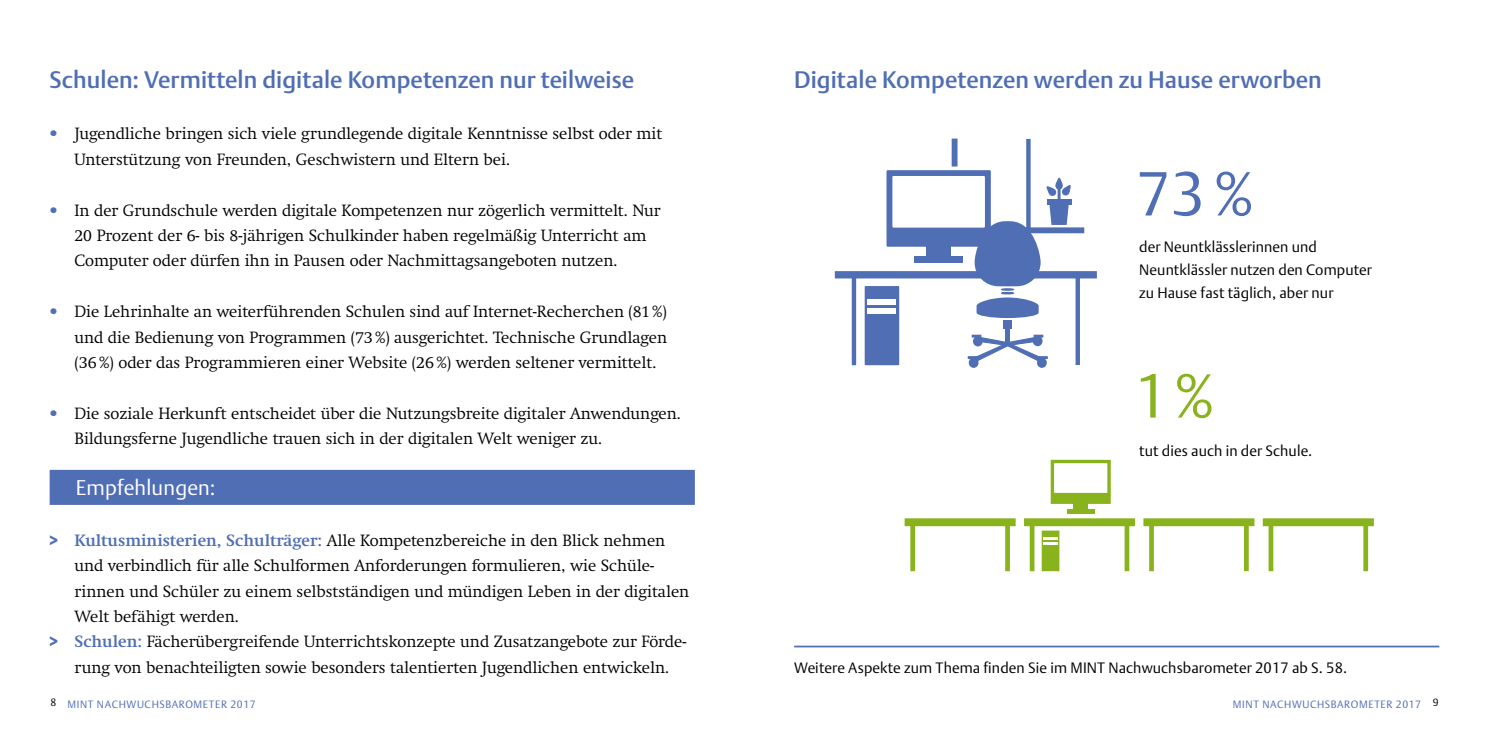
<style>
.page{position:relative;width:1489px;height:745px;background:#fff}
.page>*{position:absolute;margin:0;border:0;box-sizing:border-box;transform-origin:0 0}
.t1{font:300 61.25px "DTL Argo T";color:#506eb4}
.t2{font:300 61.25px "DTL Argo T";color:#89b31c}
.t3{font:500 23.62px "DTL Argo T";letter-spacing:.005em;color:#506eb4}
.t4{font:300 21px "DTL Argo T";letter-spacing:.01em;color:#fff}
.t5{font:300 16.1px/25.4px "Swift T";color:#000}
.t6{font:300 14.88px/22.8px "DTL Argo T";letter-spacing:.01em;color:#000}
.t7{font:300 10.5px "DTL Argo T";letter-spacing:.06em;color:#506eb4}
.s1{color:#506eb4}
.s2{font-family:"DTL Argo T";font-weight:700;color:#506eb4}
.s3{font-weight:700;color:#506eb4}
.s4{color:#000}
</style>
<div class="page">
<div style="left:50px;top:469px;width:644px;height:35px;background:#506eb4"></div>
<hr style="left:794px;top:645px;width:645px;height:2px;background:#506eb4">
<div style="left:864px;top:286px;width:35px;height:79px;background:#506eb4"></div>
<div style="left:867px;top:299px;width:29px;height:6px;background:#fff"></div>
<div style="left:867px;top:308px;width:29px;height:5px;background:#fff"></div>
<div style="left:886px;top:170px;width:104px;height:76px;background:#506eb4"></div>
<div style="left:892px;top:176px;width:92px;height:51px;background:#fff"></div>
<div style="left:926px;top:244px;width:24px;height:13px;background:#506eb4"></div>
<div style="left:914px;top:256px;width:48px;height:7px;background:#506eb4"></div>
<div style="left:834px;top:271px;width:262px;height:7px;background:#506eb4"></div>
<div style="left:851px;top:274px;width:5px;height:91px;background:#506eb4"></div>
<div style="left:1036px;top:357px;width:10px;height:10px;background:#506eb4;border-radius:50%"></div>
<div style="left:968px;top:357px;width:10px;height:10px;background:#506eb4;border-radius:50%"></div>
<svg style="left:948px;top:138px;width:142px;height:228px"></svg>
<div style="left:1262px;top:518px;width:111px;height:8px;background:#89b31c"></div>
<div style="left:1268px;top:522px;width:5px;height:49px;background:#89b31c"></div>
<svg style="left:1363px;top:526px;width:4px;height:45px"></svg>
<div style="left:1143px;top:518px;width:111px;height:8px;background:#89b31c"></div>
<svg style="left:1149px;top:526px;width:4px;height:45px"></svg>
<div style="left:1243px;top:522px;width:5px;height:49px;background:#89b31c"></div>
<div style="left:1041px;top:530px;width:18px;height:41px;background:#89b31c"></div>
<hr style="left:1043px;top:537px;width:14px;height:3px;background:#fff">
<hr style="left:1043px;top:541px;width:14px;height:3px;background:#fff">
<svg style="left:1048px;top:457px;width:59px;height:49px"></svg>
<div style="left:1050px;top:459px;width:60px;height:44px;background:#89b31c"></div>
<div style="left:1054px;top:463px;width:53px;height:29px;background:#fff"></div>
<div style="left:1073px;top:502px;width:14px;height:7px;background:#89b31c"></div>
<hr style="left:1066px;top:509px;width:28px;height:4px;background:#89b31c">
<div style="left:1023px;top:518px;width:111px;height:8px;background:#89b31c"></div>
<div style="left:1029px;top:522px;width:5px;height:49px;background:#89b31c"></div>
<div style="left:1124px;top:522px;width:5px;height:49px;background:#89b31c"></div>
<div style="left:904px;top:518px;width:111px;height:8px;background:#89b31c"></div>
<div style="left:910px;top:522px;width:5px;height:49px;background:#89b31c"></div>
<svg style="left:1005px;top:526px;width:4px;height:45px"></svg>
<h2 class="t3" style="left:50px;top:66px;width:586px">Schulen: Vermitteln digitale Kompetenzen nur teilweise</h2>
<h2 class="t3" style="left:794px;top:66px;width:529px">Digitale Kompetenzen werden zu Hause erworben</h2>
<p class="t5" style="left:74px;top:121px;width:589px;text-indent:-25px"><span class="s1">•</span> Jugendliche bringen sich viele grundlegende digitale Kenntnisse selbst oder mit<br>Unterstützung von Freunden, Geschwistern und Eltern bei.</p>
<p class="t5" style="left:74px;top:197px;width:587px;text-indent:-25px"><span class="s1">•</span> In der Grundschule werden digitale Kompetenzen nur zögerlich vermittelt. Nur<br>20 Prozent der 6- bis 8-jährigen Schulkinder haben regelmäßig Unterricht am<br>Computer oder dürfen ihn in Pausen oder Nachmittagsangeboten nutzen.</p>
<p class="t5" style="left:74px;top:299px;width:594px;text-align:justify;text-indent:-25px"><span class="s1">•</span> Die Lehrinhalte an weiterführenden Schulen sind auf Internet-Recherchen (81%) und die Bedienung von Programmen (73%) ausgerichtet. Technische Grundlagen (36 %) oder das Programmieren einer Website (26 %) werden seltener vermittelt.</p>
<p class="t5" style="left:74px;top:400px;width:608px;text-indent:-25px"><span class="s1">•</span> Die soziale Herkunft entscheidet über die Nutzungsbreite digitaler Anwendungen.<br>Bildungsferne Jugendliche trauen sich in der digitalen Welt weniger zu.</p>
<h3 class="t4" style="left:76px;top:474px;width:141px">Empfehlungen:</h3>
<p class="t5" style="left:50px;top:527px;width:617px"><span class="s2">&gt;</span> <span class="s3">Kultusministerien, Schulträger:</span> Alle Kompetenzbereiche in den Blick nehmen</p>
<p class="t5" style="left:74px;top:552px;width:581px">und verbindlich für alle Schulformen Anforderungen formulieren, wie Schüle-</p>
<p class="t5" style="left:74px;top:578px;width:616px">rinnen und Schüler zu einem selbstständigen und mündigen Leben in der digitalen</p>
<p class="t5" style="left:74px;top:603px;width:166px">Welt befähigt werden.</p>
<p class="t5" style="left:50px;top:628px;width:638px"><span class="s2">&gt;</span> <span class="s3">Schulen:</span> Fächerübergreifende Unterrichtskonzepte und Zusatzangebote zur Förde-</p>
<p class="t5" style="left:74px;top:654px;width:596px">rung von benachteiligten sowie besonders talentierten Jugendlichen entwickeln.</p>
<p class="t6" style="left:794px;top:655px;width:554px">Weitere Aspekte zum Thema finden Sie im MINT Nachwuchsbarometer 2017 ab S. 58.</p>
<h1 class="t1" style="left:1136px;top:157px;width:118px">73%</h1>
<p class="t6" style="left:1139px;top:235px;width:234px">der Neuntklässlerinnen und<br>Neuntklässler nutzen den Computer zu Hause fast täglich, aber nur</p>
<h1 class="t2" style="left:1134px;top:359px;width:82px">1%</h1>
<p class="t6" style="left:1139px;top:438px;width:174px">tut dies auch in der Schule.</p>
<p class="t7" style="left:51px;top:697px;width:207px"><span class="s4">8</span> MINT Nachwuchsbarom eter 2017</p>
<p class="t7" style="left:1232px;top:697px;width:207px">MINT Nachwuchsbarom eter 2017 <span class="s4">9</span></p>
</div>
